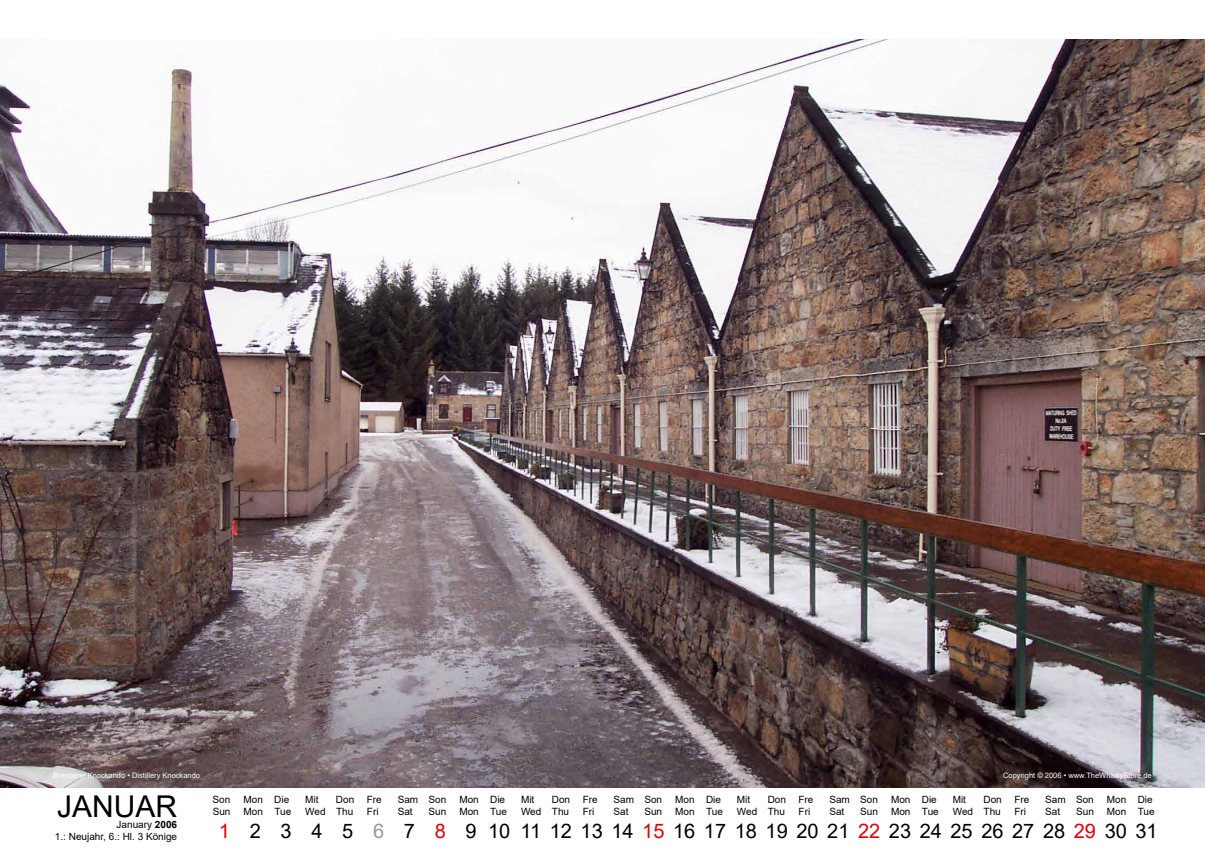
<style>
.page{position:relative;width:1205px;height:851px;background:#fff}
.page>*{position:absolute;margin:0;border:0;box-sizing:border-box;transform-origin:0 0}
.t1{font:30px "Arial";color:#000}
.t2{font:20px "Arial";color:#000}
.t3{font:10px/12px "Arial";color:#000;text-align:right}
.t4{font:7.5px "Arial";color:#fff}
.s1{color:#e60005}
.s2{color:#98989c}
.s3{font-weight:700}
</style>
<div class="page">
<img style="left:0;top:39px;width:1205px;height:748px">
<p class="t4" style="left:53px;top:770px;width:148px">Brennerei Knockando • Distillery Knockando</p>
<p class="t4" style="left:1003px;top:770px;width:150px">Copyright © 2006 • www.TheWhiskyStore.de</p>
<h1 class="t1" style="left:57px;top:785px;width:122px">JANUAR</h1>
<p class="t3" style="left:213px;top:793px;width:19px">Son</p>
<p class="t3" style="left:243px;top:793px;width:47px">Mon Die</p>
<p class="t3" style="left:305px;top:793px;width:15px">Mit</p>
<p class="t3" style="left:336px;top:793px;width:47px">Don Fre</p>
<p class="t3" style="left:398px;top:793px;width:50px">Sam Son</p>
<p class="t3" style="left:459px;top:793px;width:47px">Mon Die</p>
<p class="t3" style="left:521px;top:793px;width:15px">Mit</p>
<p class="t3" style="left:552px;top:793px;width:47px">Don Fre</p>
<p class="t3" style="left:613px;top:793px;width:50px">Sam Son</p>
<p class="t3" style="left:675px;top:793px;width:47px">Mon Die</p>
<p class="t3" style="left:737px;top:793px;width:15px">Mit</p>
<p class="t3" style="left:768px;top:793px;width:47px">Don Fre</p>
<p class="t3" style="left:829px;top:793px;width:50px">Sam Son</p>
<p class="t3" style="left:891px;top:793px;width:47px">Mon Die</p>
<p class="t3" style="left:952px;top:793px;width:15px">Mit</p>
<p class="t3" style="left:983px;top:793px;width:47px">Don Fre</p>
<p class="t3" style="left:1045px;top:793px;width:50px">Sam Son</p>
<p class="t3" style="left:1107px;top:793px;width:47px">Mon Die</p>
<p class="t3" style="left:213px;top:805px;width:19px">Sun</p>
<p class="t3" style="left:243px;top:805px;width:49px">Mon Tue</p>
<p class="t3" style="left:305px;top:805px;width:50px">Wed Thu</p>
<p class="t3" style="left:367px;top:805px;width:13px">Fri</p>
<p class="t3" style="left:398px;top:805px;width:17px">Sat</p>
<p class="t3" style="left:428px;top:805px;width:19px">Sun</p>
<p class="t3" style="left:459px;top:805px;width:49px">Mon Tue</p>
<p class="t3" style="left:521px;top:805px;width:50px">Wed Thu</p>
<p class="t3" style="left:583px;top:805px;width:13px">Fri</p>
<p class="t3" style="left:613px;top:805px;width:17px">Sat</p>
<p class="t3" style="left:644px;top:805px;width:19px">Sun</p>
<p class="t3" style="left:675px;top:805px;width:49px">Mon Tue</p>
<p class="t3" style="left:737px;top:805px;width:50px">Wed Thu</p>
<p class="t3" style="left:798px;top:805px;width:13px">Fri</p>
<p class="t3" style="left:829px;top:805px;width:17px">Sat</p>
<p class="t3" style="left:860px;top:805px;width:19px">Sun</p>
<p class="t3" style="left:891px;top:805px;width:49px">Mon Tue</p>
<p class="t3" style="left:953px;top:805px;width:50px">Wed Thu</p>
<p class="t3" style="left:1014px;top:805px;width:13px">Fri</p>
<p class="t3" style="left:1045px;top:805px;width:17px">Sat</p>
<p class="t3" style="left:1076px;top:805px;width:19px">Sun</p>
<p class="t3" style="left:1107px;top:805px;width:49px">Mon Tue</p>
<h2 class="t2" style="left:219px;top:816px;width:940px"><span class="s1">1</span> 2 3 4 5 <span class="s2">6</span> 7 <span class="s1">8</span> 9 1011121314<span class="s1">15</span>161718192021<span class="s1">22</span>232425262728<span class="s1">29</span>3031</h2>
<p class="t3" style="left:55px;top:818px;width:124px">January <span class="s3">2006<br></span>1.: Neujahr, 6.: Hl. 3 Könige</p>
</div>
